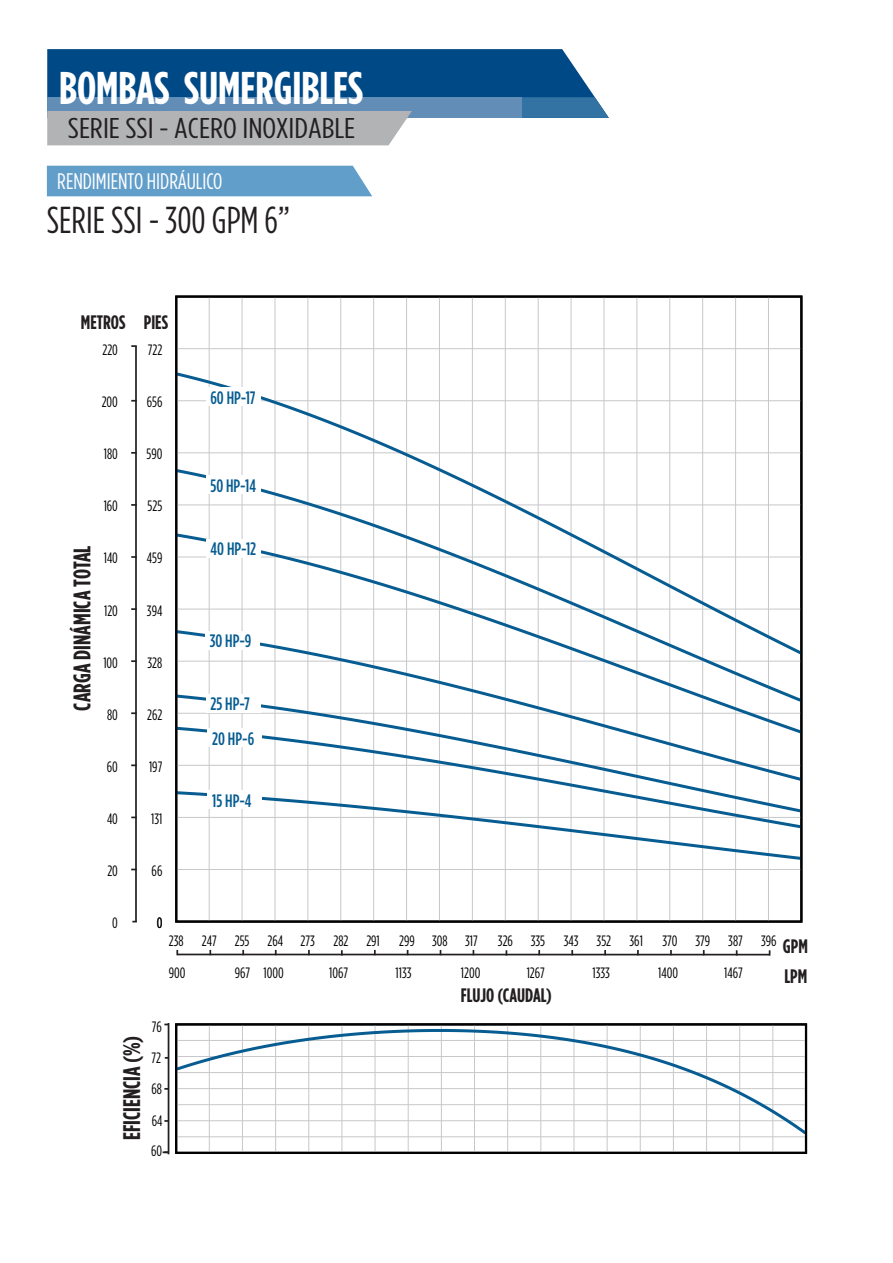
<style>
.page{position:relative;width:893px;height:1263px;background:#fff}
.page>*{position:absolute;margin:0;border:0;box-sizing:border-box;transform-origin:0 0}
.t1{font:700 45.9px "Gotham Condensed";color:#fff}
.t2{font:37.5px "Gotham Condensed";color:#231f20}
.t3{font:28.65px "Gotham Condensed";color:#231f20;scale:1.18 1}
.t4{font:700 24px "Gotham Condensed";color:#231f20}
.t5{font:22.5px "Gotham Condensed";color:#fff}
.t6{font:700 19.5px/29.7px "Gotham Condensed";color:#231f20}
.t7{font:500 18px/34.3px "Gotham Condensed";letter-spacing:.005em;color:#075c91}
.t8{font:15px "Gotham Condensed";color:#000}
</style>
<div class="page">
<div style="left:47px;top:166px;width:325px;height:30px;background:#629eca"></div>
<svg style="left:47px;top:49px;width:562px;height:96px;background:#5984a9"></svg>
<hr style="left:209px;top:297px;width:1px;height:625px;background:#c7c8ca">
<hr style="left:242px;top:297px;width:1px;height:625px;background:#c7c8ca">
<hr style="left:275px;top:297px;width:1px;height:625px;background:#c7c8ca">
<hr style="left:307px;top:297px;width:1px;height:625px;background:#c7c8ca">
<hr style="left:340px;top:297px;width:1px;height:625px;background:#c7c8ca">
<hr style="left:373px;top:297px;width:1px;height:625px;background:#c7c8ca">
<hr style="left:406px;top:297px;width:1px;height:625px;background:#c7c8ca">
<hr style="left:439px;top:297px;width:1px;height:625px;background:#c7c8ca">
<hr style="left:472px;top:297px;width:1px;height:625px;background:#c7c8ca">
<hr style="left:505px;top:297px;width:1px;height:625px;background:#c7c8ca">
<hr style="left:538px;top:297px;width:1px;height:625px;background:#c7c8ca">
<hr style="left:571px;top:297px;width:1px;height:625px;background:#c7c8ca">
<hr style="left:604px;top:297px;width:1px;height:625px;background:#c7c8ca">
<hr style="left:636px;top:297px;width:1px;height:625px;background:#c7c8ca">
<hr style="left:669px;top:297px;width:1px;height:625px;background:#c7c8ca">
<hr style="left:702px;top:297px;width:1px;height:625px;background:#c7c8ca">
<hr style="left:735px;top:297px;width:1px;height:625px;background:#c7c8ca">
<hr style="left:768px;top:297px;width:1px;height:625px;background:#c7c8ca">
<hr style="left:176px;top:869px;width:625px;height:1px;background:#c7c8ca">
<hr style="left:176px;top:348px;width:625px;height:1px;background:#c7c8ca">
<svg style="left:208px;top:830px;width:595px;height:32px"></svg>
<svg style="left:178px;top:814px;width:625px;height:16px"></svg>
<svg style="left:178px;top:783px;width:625px;height:31px"></svg>
<svg style="left:178px;top:735px;width:625px;height:48px"></svg>
<svg style="left:178px;top:704px;width:625px;height:31px"></svg>
<svg style="left:178px;top:657px;width:625px;height:47px"></svg>
<svg style="left:178px;top:371px;width:625px;height:286px"></svg>
<hr style="left:135px;top:346px;width:2px;height:576px;background:#231f20">
<svg style="left:176px;top:950px;width:594px;height:6px"></svg>
<div style="left:206px;top:387px;width:55px;height:19px;background:#fff"></div>
<div style="left:206px;top:475px;width:55px;height:19px;background:#fff"></div>
<div style="left:206px;top:539px;width:55px;height:19px;background:#fff"></div>
<div style="left:205px;top:631px;width:55px;height:19px;background:#fff"></div>
<div style="left:206px;top:694px;width:55px;height:19px;background:#fff"></div>
<div style="left:207px;top:728px;width:55px;height:19px;background:#fff"></div>
<div style="left:207px;top:791px;width:55px;height:18px;background:#fff"></div>
<hr style="left:209px;top:1024px;width:1px;height:129px;background:#c7c8ca">
<hr style="left:242px;top:1024px;width:1px;height:129px;background:#c7c8ca">
<hr style="left:275px;top:1024px;width:1px;height:129px;background:#c7c8ca">
<hr style="left:308px;top:1024px;width:1px;height:129px;background:#c7c8ca">
<hr style="left:341px;top:1024px;width:1px;height:129px;background:#c7c8ca">
<hr style="left:375px;top:1024px;width:1px;height:129px;background:#c7c8ca">
<hr style="left:408px;top:1024px;width:1px;height:129px;background:#c7c8ca">
<hr style="left:441px;top:1024px;width:1px;height:129px;background:#c7c8ca">
<hr style="left:474px;top:1024px;width:1px;height:129px;background:#c7c8ca">
<hr style="left:507px;top:1024px;width:1px;height:129px;background:#c7c8ca">
<hr style="left:540px;top:1024px;width:1px;height:129px;background:#c7c8ca">
<hr style="left:573px;top:1024px;width:1px;height:129px;background:#c7c8ca">
<hr style="left:607px;top:1024px;width:1px;height:129px;background:#c7c8ca">
<hr style="left:640px;top:1024px;width:1px;height:129px;background:#c7c8ca">
<hr style="left:673px;top:1024px;width:1px;height:129px;background:#c7c8ca">
<hr style="left:706px;top:1024px;width:1px;height:129px;background:#c7c8ca">
<hr style="left:739px;top:1024px;width:1px;height:129px;background:#c7c8ca">
<hr style="left:772px;top:1024px;width:1px;height:129px;background:#c7c8ca">
<svg style="left:178px;top:1027px;width:630px;height:110px"></svg>
<div style="left:175px;top:1023px;width:632px;height:131px;border:2px solid #000001"></div>
<hr style="left:168px;top:1023px;width:1px;height:131px;background:#231f20">
<h1 class="t1" style="left:59px;top:61px;width:306px">BOMBAS SUMERGIBLES</h1>
<h3 class="t3" style="left:68px;top:112px;width:245px">SERIE SSI - ACERO INOXIDABLE</h3>
<h3 class="t5" style="left:57px;top:169px;width:167px">RENDIMIENTO HIDRÁULICO</h3>
<h2 class="t2" style="left:47px;top:198px;width:244px">SERIE SSI - 300 GPM 6”</h2>
<h3 class="t6" style="left:81px;top:307px;width:89px">METROS PIES</h3>
<p class="t8" style="left:102px;top:341px;width:17px">220</p>
<p class="t8" style="left:148px;top:341px;width:16px">722</p>
<p class="t8" style="left:102px;top:393px;width:18px">200</p>
<p class="t8" style="left:147px;top:393px;width:17px">656</p>
<p class="t8" style="left:104px;top:446px;width:16px">180</p>
<p class="t8" style="left:146px;top:446px;width:17px">590</p>
<p class="t8" style="left:104px;top:498px;width:16px">160</p>
<p class="t8" style="left:148px;top:498px;width:16px">525</p>
<h3 class="t4" style="left:68px;top:711px;width:167px;rotate:-90deg">CARGA DINÁMICA TOTAL</h3>
<p class="t8" style="left:104px;top:550px;width:16px">140</p>
<p class="t8" style="left:147px;top:550px;width:17px">459</p>
<p class="t8" style="left:104px;top:602px;width:15px">120</p>
<p class="t8" style="left:147px;top:602px;width:17px">394</p>
<p class="t8" style="left:103px;top:654px;width:16px">100</p>
<p class="t8" style="left:148px;top:654px;width:16px">328</p>
<p class="t8" style="left:107px;top:706px;width:12px">80</p>
<p class="t8" style="left:147px;top:706px;width:17px">262</p>
<p class="t8" style="left:107px;top:758px;width:13px">60</p>
<p class="t8" style="left:149px;top:758px;width:15px">197</p>
<p class="t8" style="left:107px;top:810px;width:12px">40</p>
<p class="t8" style="left:151px;top:810px;width:13px">131</p>
<p class="t7" style="left:210px;top:380px;width:47px">60 HP-17</p>
<p class="t7" style="left:210px;top:468px;width:47px">50 HP-14</p>
<p class="t7" style="left:211px;top:532px;width:47px">40 HP-12</p>
<p class="t7" style="left:210px;top:624px;width:43px">30 HP-9</p>
<p class="t7" style="left:211px;top:687px;width:45px">25 HP-7<br>20 HP-6</p>
<p class="t7" style="left:212px;top:783px;width:41px">15 HP-4</p>
<p class="t8" style="left:107px;top:862px;width:12px">20</p>
<p class="t8" style="left:152px;top:862px;width:12px">66</p>
<p class="t8" style="left:112px;top:914px;width:7px">0</p>
<p class="t8" style="left:157px;top:914px;width:7px">0</p>
<p class="t8" style="left:169px;top:933px;width:212px">238 247 255 264 273 282 291</p>
<p class="t8" style="left:399px;top:933px;width:80px">299 308 317</p>
<p class="t8" style="left:498px;top:933px;width:146px">326 335 343 352 361</p>
<p class="t8" style="left:662px;top:933px;width:116px">370 379 387 396</p>
<h3 class="t6" style="left:783px;top:931px;width:26px">GPM<br>LPM</h3>
<p class="t8" style="left:169px;top:965px;width:18px">900</p>
<p class="t8" style="left:235px;top:965px;width:51px">967 1000</p>
<p class="t8" style="left:329px;top:965px;width:21px">1067</p>
<p class="t8" style="left:396px;top:965px;width:17px">1133</p>
<p class="t8" style="left:461px;top:965px;width:21px">1200</p>
<p class="t8" style="left:527px;top:965px;width:20px">1267</p>
<p class="t8" style="left:592px;top:965px;width:19px">1333</p>
<p class="t8" style="left:658px;top:965px;width:21px">1400</p>
<p class="t8" style="left:724px;top:965px;width:20px">1467</p>
<h3 class="t4" style="left:118px;top:1140px;width:105px;rotate:-90deg">EFICIENCIA (%)</h3>
<p class="t8" style="left:152px;top:1019px;width:12px">76</p>
<p class="t8" style="left:151px;top:1049px;width:11px">72</p>
<p class="t8" style="left:151px;top:1080px;width:12px">68</p>
<p class="t8" style="left:152px;top:1112px;width:12px">64</p>
<p class="t8" style="left:151px;top:1142px;width:13px">60</p>
<h3 class="t6" style="left:461px;top:980px;width:93px">FLUJO (CAUDAL)</h3>
</div>
